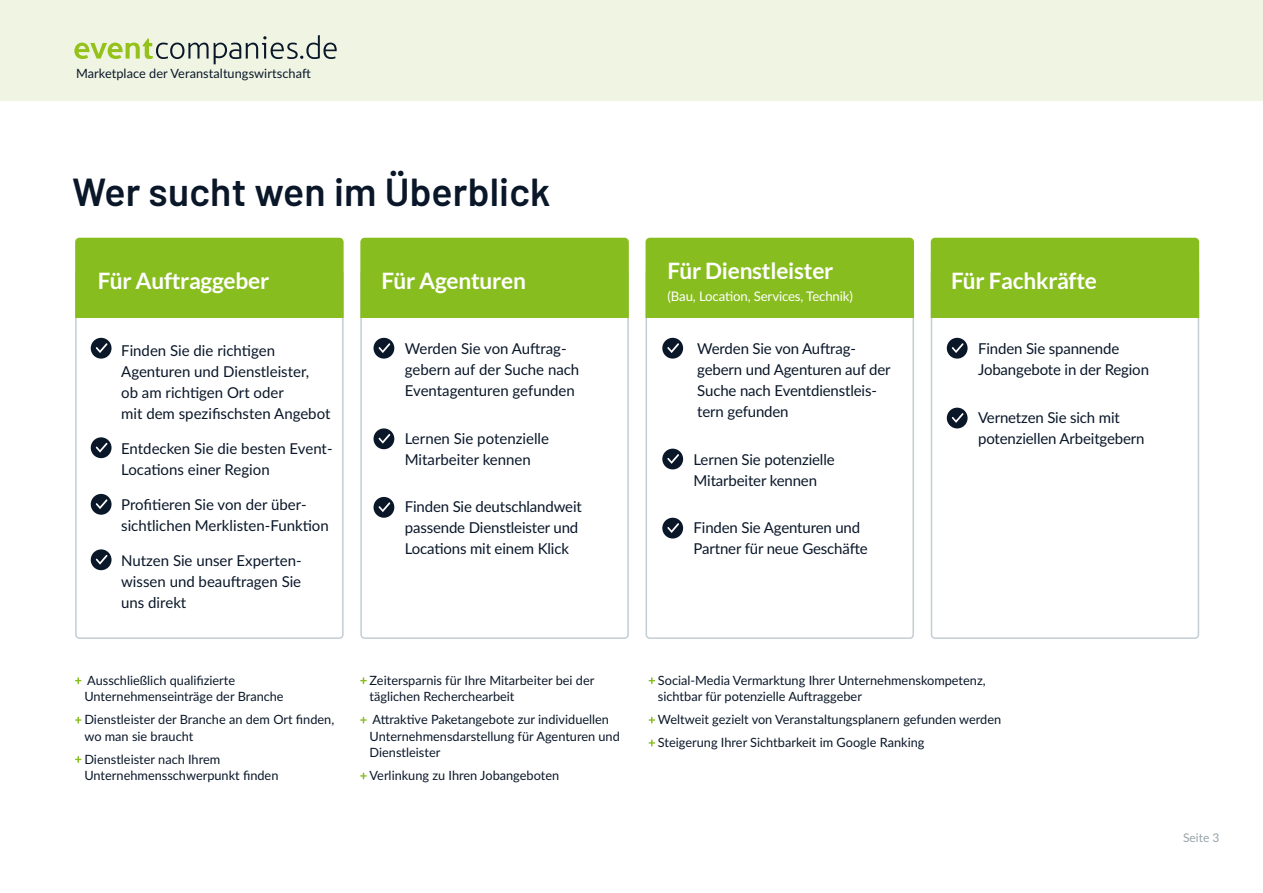
<style>
.page{position:relative;width:1263px;height:893px;background:#fff}
.page>*{position:absolute;margin:0;border:0;box-sizing:border-box;transform-origin:0 0}
.t1{font:600 39px "Barlow";letter-spacing:.005em;color:#0a1729}
.t2{font:700 22.65px "Lato";letter-spacing:-.01em;color:#fff}
.t3{font:15px/21px "Lato";letter-spacing:-.01em;color:#0a1729}
.t4{font:13.2px "Lato";letter-spacing:-.01em;color:#fff}
.t5{font:12.75px/16.5px "Lato";color:#0a1729}
.t6{font:12px "Lato";color:#99a4a9}
</style>
<div class="page">
<div style="left:0;top:0;width:1263px;height:101px;background:#f0f5e3"></div>
<svg style="left:74px;top:35px;width:263px;height:29px"></svg>
<svg style="left:930px;top:271px;width:270px;height:368px"></svg>
<div style="left:931px;top:238px;width:268px;height:80px;background:#88bd1f"></div>
<svg style="left:75px;top:318px;width:269px;height:321px"></svg>
<svg style="left:645px;top:318px;width:269px;height:321px"></svg>
<svg style="left:360px;top:318px;width:269px;height:321px"></svg>
<div style="left:75px;top:238px;width:269px;height:80px;background:#88bd1f"></div>
<div style="left:360px;top:238px;width:269px;height:80px;background:#88bd1f"></div>
<div style="left:645px;top:238px;width:269px;height:80px;background:#88bd1f"></div>
<svg style="left:75px;top:677px;width:6px;height:7px"></svg>
<svg style="left:75px;top:717px;width:6px;height:6px"></svg>
<svg style="left:75px;top:756px;width:6px;height:7px"></svg>
<svg style="left:360px;top:677px;width:7px;height:7px"></svg>
<svg style="left:360px;top:717px;width:7px;height:6px"></svg>
<svg style="left:360px;top:773px;width:7px;height:6px"></svg>
<svg style="left:649px;top:677px;width:6px;height:7px"></svg>
<svg style="left:649px;top:717px;width:6px;height:6px"></svg>
<svg style="left:649px;top:740px;width:6px;height:6px"></svg>
<div style="left:91px;top:338px;width:21px;height:21px;background:#0a1729;border-radius:50%"></div>
<svg style="left:96px;top:343px;width:11px;height:10px"></svg>
<div style="left:373px;top:338px;width:21px;height:21px;background:#0a1729;border-radius:50%"></div>
<svg style="left:379px;top:343px;width:11px;height:10px"></svg>
<div style="left:662px;top:338px;width:21px;height:21px;background:#0a1729;border-radius:50%"></div>
<svg style="left:667px;top:343px;width:12px;height:10px"></svg>
<div style="left:947px;top:338px;width:20px;height:21px;background:#0a1729;border-radius:50%"></div>
<svg style="left:952px;top:343px;width:11px;height:10px"></svg>
<div style="left:947px;top:408px;width:20px;height:20px;background:#0a1729;border-radius:50%"></div>
<svg style="left:952px;top:413px;width:11px;height:10px"></svg>
<div style="left:373px;top:428px;width:21px;height:21px;background:#0a1729;border-radius:50%"></div>
<svg style="left:379px;top:434px;width:11px;height:10px"></svg>
<div style="left:662px;top:449px;width:21px;height:20px;background:#0a1729;border-radius:50%"></div>
<svg style="left:667px;top:454px;width:12px;height:10px"></svg>
<div style="left:662px;top:518px;width:21px;height:20px;background:#0a1729;border-radius:50%"></div>
<svg style="left:667px;top:523px;width:12px;height:10px"></svg>
<div style="left:373px;top:497px;width:21px;height:21px;background:#0a1729;border-radius:50%"></div>
<svg style="left:379px;top:502px;width:11px;height:10px"></svg>
<div style="left:91px;top:437px;width:21px;height:21px;background:#0a1729;border-radius:50%"></div>
<svg style="left:96px;top:443px;width:11px;height:10px"></svg>
<div style="left:91px;top:494px;width:21px;height:21px;background:#0a1729;border-radius:50%"></div>
<svg style="left:96px;top:499px;width:11px;height:10px"></svg>
<div style="left:91px;top:549px;width:21px;height:21px;background:#0a1729;border-radius:50%"></div>
<svg style="left:96px;top:555px;width:11px;height:10px"></svg>
<p class="t5" style="left:76px;top:65px;width:236px">Marketplace der Veranstaltungswirtschaft</p>
<h1 class="t1" style="left:72px;top:163px;width:480px">Wer sucht wen im Überblick</h1>
<h2 class="t2" style="left:667px;top:258px;width:167px">Für Dienstleister</h2>
<p class="t4" style="left:667px;top:287px;width:187px">(Bau, Location, Services, Technik)</p>
<h2 class="t2" style="left:98px;top:268px;width:173px">Für Auftraggeber</h2>
<h2 class="t2" style="left:382px;top:268px;width:146px">Für Agenturen</h2>
<h2 class="t2" style="left:951px;top:268px;width:147px">Für Fachkräfte</h2>
<p class="t3" style="left:121px;top:340px;width:211px">Finden Sie die richtigen<br>Agenturen und Dienstleister,<br>ob am richtigen Ort oder<br>mit dem spezifischsten Angebot</p>
<p class="t3" style="left:121px;top:438px;width:213px">Entdecken Sie die besten Event-<br>Locations einer Region</p>
<p class="t3" style="left:121px;top:493px;width:209px">Profitieren Sie von der über&shy;sichtlichen Merklisten-Funktion</p>
<p class="t3" style="left:121px;top:549px;width:182px;text-align:justify">Nutzen Sie unser Experten&shy;wissen und beauftragen Sie uns direkt</p>
<p class="t5" style="left:84px;top:671px;width:201px">Ausschließlich qualifizierte<br>Unternehmenseinträge der Branche</p>
<p class="t5" style="left:84px;top:711px;width:251px">Dienstleister der Branche an dem Ort finden, wo man sie braucht</p>
<p class="t5" style="left:84px;top:750px;width:196px">Dienstleister nach Ihrem<br>Unternehmensschwerpunkt finden</p>
<p class="t3" style="left:405px;top:338px;width:176px">Werden Sie von Auftrag&shy;gebern auf der Suche nach<br>Eventagenturen gefunden</p>
<p class="t3" style="left:405px;top:427px;width:146px">Lernen Sie potenzielle<br>Mitarbeiter kennen</p>
<p class="t3" style="left:405px;top:496px;width:179px">Finden Sie deutschlandweit passende Dienstleister und<br>Locations mit einem Klick</p>
<p class="t5" style="left:370px;top:671px;width:226px">Zeitersparnis für Ihre Mitarbeiter bei der täglichen Recherchearbeit</p>
<p class="t5" style="left:370px;top:711px;width:252px">Attraktive Paketangebote zur individuellen<br>Unternehmensdarstellung für Agenturen und<br>Dienstleister</p>
<p class="t5" style="left:370px;top:767px;width:191px">Verlinkung zu Ihren Jobangeboten</p>
<p class="t3" style="left:697px;top:338px;width:195px">Werden Sie von Auftrag&shy;gebern und Agenturen auf der<br>Suche nach Eventdienstleis&shy;tern gefunden</p>
<p class="t3" style="left:694px;top:448px;width:143px">Lernen Sie potenzielle<br>Mitarbeiter kennen</p>
<p class="t3" style="left:694px;top:517px;width:176px">Finden Sie Agenturen und<br>Partner für neue Geschäfte</p>
<p class="t3" style="left:978px;top:338px;width:172px">Finden Sie spannende<br>Jobangebote in der Region</p>
<p class="t3" style="left:978px;top:406px;width:168px">Vernetzen Sie sich mit potenziellen Arbeitgebern</p>
<p class="t5" style="left:658px;top:671px;width:329px">Social-Media Vermarktung Ihrer Unternehmenskompetenz, sichtbar für potenzielle Auftraggeber</p>
<p class="t5" style="left:658px;top:708px;width:345px;line-height:23px">Weltweit gezielt von Veranstaltungsplanern gefunden werden<br>Steigerung Ihrer Sichtbarkeit im Google Ranking</p>
<p class="t6" style="left:1183px;top:829px;width:38px">Seite 3</p>
</div>
